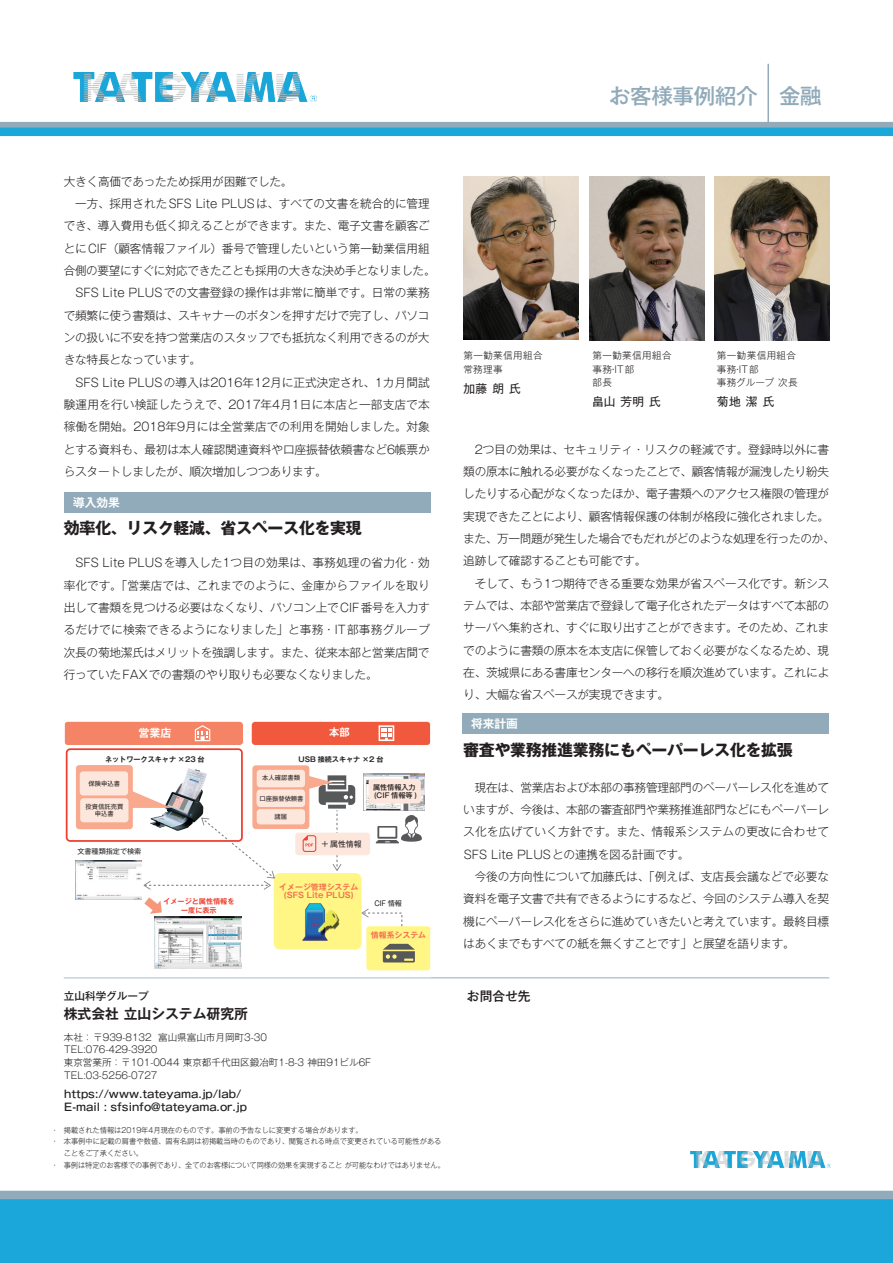
<style>
.page{position:relative;width:893px;height:1263px;background:#fff}
.page>*{position:absolute;margin:0;border:0;box-sizing:border-box;transform-origin:0 0}
.t1{font:500 21.3px "Gothic MB101 Pro";letter-spacing:-.01em;color:#91abba}
.t2{font:700 15.9px "Gothic MB101 Pro";letter-spacing:-.015em;color:#231f20}
.t3{font:700 13.8px "Gothic MB101 Pro De";color:#231f20}
.t4{font:500 12.75px "Gothic MB101 Pro";color:#231f20}
.t5{font:300 11.7px/22.4px "Gothic MB101 Pro";letter-spacing:-.025em;color:#231f20}
.t6{font:11.7px "Gothic MB101 Pro";letter-spacing:.04em;color:#231f20}
.t7{font:700 11.7px "Gothic MB101 Pro De";color:#fff}
.t8{font:700 11.1px "Gothic MB101 Pro De";color:#fff}
.t9{font:500 10.65px/13.8px "Gothic MB101 Pro";color:#231f20}
.t10{font:700 10.2px "Gothic MB101 Pro De";color:#fff}
.t11{font:300 9.6px/12.8px "Gothic MB101 Pro";color:#231f20}
.t12{font:300 9.6px/13.8px "Gothic MB101 Pro";letter-spacing:.045em;color:#231f20}
.t13{font:300 9.6px/13.8px "Gothic MB101 Pro";letter-spacing:.04em;color:#231f20}
.t14{font:700 7.95px/8.7px "Gothic MB101 Pro De";color:#f36f51;text-align:center}
.t15{font:7.95px "Gothic MB101 Pro";color:#231f20}
.t16{font:300 7.5px "Gothic MB101 Pro";color:#231f20}
.t17{font:700 7.05px "Gothic MB101 Pro De";color:#231f20}
.t18{font:700 7.05px/8.7px "Gothic MB101 Pro De";color:#ef3e2e;text-align:center}
.t19{font:7.05px "Gothic MB101 Pro";color:#231f20}
.t20{font:500 7.05px/7.9px "Gothic MB101 Pro";color:#231f20}
.t21{font:6.3px/7.1px "Gothic MB101 Pro";color:#231f20;text-align:center}
</style>
<div class="page">
<svg style="left:0;top:122px;width:893px;height:6px;background:#88aabc"></svg>
<div style="left:0;top:128px;width:893px;height:8px;background:#1ca7da"></div>
<div style="left:0;top:1199px;width:893px;height:64px;background:#1ca7da"></div>
<div style="left:0;top:1191px;width:893px;height:8px;background:#91abba"></div>
<hr style="left:64px;top:977px;width:765px;height:1px;background:#91abba">
<hr style="left:767px;top:64px;width:2px;height:59px;background:#91abba">
<div style="left:65px;top:492px;width:366px;height:21px;background:#91abba"></div>
<div style="left:463px;top:713px;width:366px;height:21px;background:#91abba"></div>
<img style="left:690px;top:1151px;width:140px;height:17px">
<div style="left:274px;top:873px;width:88px;height:77px;background:#fff685;border-radius:6px"></div>
<div style="left:366px;top:926px;width:65px;height:44px;background:#fff685;border-radius:3px"></div>
<div style="left:76px;top:765px;width:57px;height:64px;background:#f8a98e;border-radius:3px"></div>
<img style="left:76px;top:860px;width:15px;height:40px">
<div style="left:252px;top:722px;width:178px;height:23px;background:#f0593e;border-radius:3px"></div>
<div style="left:64px;top:722px;width:179px;height:23px;background:#f48465;border-radius:3px"></div>
<img style="left:155px;top:919px;width:87px;height:50px">
<svg style="left:195px;top:725px;width:15px;height:16px"></svg>
<svg style="left:379px;top:725px;width:15px;height:16px"></svg>
<img style="left:363px;top:773px;width:61px;height:37px">
<svg style="left:383px;top:944px;width:32px;height:18px"></svg>
<div style="left:369px;top:779px;width:52px;height:24px;background:#fde7dc;border-radius:3px"></div>
<svg style="left:376px;top:815px;width:46px;height:28px"></svg>
<div style="left:80px;top:771px;width:48px;height:24px;background:#fde7dc;border-radius:3px"></div>
<div style="left:80px;top:798px;width:49px;height:24px;background:#fde7dc;border-radius:3px"></div>
<div style="left:66px;top:748px;width:177px;height:94px;border:2px solid #ef3e2e;border-radius:4px"></div>
<div style="left:295px;top:833px;width:75px;height:22px;background:#fde7dc;border-radius:3px"></div>
<svg style="left:91px;top:766px;width:264px;height:153px"></svg>
<svg style="left:361px;top:909px;width:42px;height:18px"></svg>
<img style="left:301px;top:900px;width:42px;height:41px">
<img style="left:463px;top:176px;width:115px;height:163px">
<img style="left:714px;top:176px;width:115px;height:164px">
<img style="left:589px;top:176px;width:115px;height:164px">
<img style="left:73px;top:72px;width:243px;height:30px">
<h1 class="t1" style="left:609px;top:78px;width:214px">お客様事例紹介　金融</h1>
<p class="t5" style="left:64px;top:168px;width:373px">大きく高価であったため採用が困難でした。<br>　一方、採用されたSFS Lite PLUSは、すべての文書を統合的に管理でき、導入費用も低く抑えることができます。また、電子文書を顧客ごとにCIF（顧客情報ファイル）番号で管理したいという第一勧業信用組合側の要望にすぐに対応できたことも採用の大きな決め手となりました。　SFS Lite PLUSでの文書登録の操作は非常に簡単です。日常の業務で頻繁に使う書類は、スキャナーのボタンを押すだけで完了し、パソコンの扱いに不安を持つ営業店のスタッフでも抵抗なく利用できるのが大きな特長となっています。<br>　SFS Lite PLUSの導入は2016年12月に正式決定され、1カ月間試験運用を行い検証したうえで、2017年4月1日に本店と一部支店で本稼働を開始。2018年9月には全営業店での利用を開始しました。対象とする資料も、最初は本人確認関連資料や口座振替依頼書など6帳票からスタートしましたが、順次増加しつつあります。</p>
<p class="t7" style="left:73px;top:493px;width:48px">導入効果</p>
<h2 class="t2" style="left:64px;top:515px;width:300px">効率化、リスク軽減、省スペース化を実現</h2>
<p class="t5" style="left:64px;top:550px;width:368px;text-align:justify">　SFS Lite PLUSを導入した1つ目の効果は、事務処理の省力化・効率化です。「営業店では、これまでのように、金庫からファイルを取り出して書類を見つける必要はなくなり、パソコン上でCIF番号を入力するだけでに検索できるようになりました」と事務・IT部事務グループ次長の菊地潔氏はメリットを強調します。また、従来本部と営業店間で行っていたFAXでの書類のやり取りも必要なくなりました。</p>
<p class="t8" style="left:138px;top:724px;width:35px">営業店</p>
<p class="t10" style="left:329px;top:724px;width:22px">本部</p>
<p class="t17" style="left:105px;top:753px;width:101px">ネットワークスキャナ ×23 台</p>
<p class="t17" style="left:299px;top:753px;width:86px">USB 接続スキャナ ×2 台</p>
<p class="t21" style="left:89px;top:779px;width:33px">保険申込書</p>
<p class="t21" style="left:85px;top:802px;width:39px">投資信託売買申込書</p>
<p class="t19" style="left:77px;top:846px;width:65px">文書種類指定で検索</p>
<p class="t18" style="left:163px;top:896px;width:73px">イメージと属性情報を一度に表示</p>
<p class="t21" style="left:262px;top:774px;width:39px">本人確認書類</p>
<p class="t21" style="left:259px;top:794px;width:46px">口座振替依頼書</p>
<p class="t21" style="left:274px;top:812px;width:14px">諸届</p>
<p class="t20" style="left:373px;top:783px;width:45px">属性情報入力(CIF 情報等 )</p>
<p class="t15" style="left:322px;top:837px;width:41px">+ 属性情報</p>
<p class="t14" style="left:279px;top:881px;width:80px">イメージ管理システム(SFS Lite PLUS)</p>
<p class="t19" style="left:374px;top:898px;width:29px">CIF 情報</p>
<p class="t14" style="left:371px;top:929px;width:57px">情報系システム</p>
<p class="t9" style="left:64px;top:988px;width:87px">立山科学グループ</p>
<p class="t3" style="left:64px;top:1002px;width:186px">株式会社 立山システム研究所</p>
<p class="t11" style="left:64px;top:1029px;width:309px">本社： 〒939-8132 富山県富山市月岡町3-30<br>TEL:076-429-3920<br>東京営業所：〒101-0044 東京都千代田区鍛冶町1-8-3 神田91ビル6F<br>TEL:03-5256-0727</p>
<p class="t9" style="left:64px;top:1085px;width:184px">https://www.tateyama.jp/lab/<br>E-mail : sfsinfo@tateyama.or.jp</p>
<p class="t16" style="left:51px;top:1123px;width:313px">・ 掲載された情報は2019年4月現在のものです。事前の予告なしに変更する場合があります。</p>
<p class="t16" style="left:51px;top:1135px;width:392px">・ 本事例中に記載の肩書や数値、固有名詞は初掲載当時のものであり、閲覧される時点で変更されている可能性がある</p>
<p class="t16" style="left:64px;top:1147px;width:81px">ことをご了承ください。</p>
<p class="t16" style="left:51px;top:1158px;width:395px">・ 事例は特定のお客様での事例であり、全てのお客様について同様の効果を実現すること が可能なわけではありません。</p>
<p class="t12" style="left:463px;top:347px;width:81px">第一勧業信用組合常務理事</p>
<p class="t6" style="left:463px;top:378px;width:59px">加藤 朗 氏</p>
<p class="t12" style="left:592px;top:347px;width:81px">第一勧業信用組合事務・IT部<br>部長</p>
<p class="t6" style="left:592px;top:392px;width:70px">畠山 芳明 氏</p>
<p class="t13" style="left:717px;top:347px;width:82px">第一勧業信用組合事務・IT部<br>事務グループ 次長</p>
<p class="t6" style="left:717px;top:392px;width:59px">菊地 潔 氏</p>
<p class="t5" style="left:463px;top:436px;width:373px">　2つ目の効果は、セキュリティ・リスクの軽減です。登録時以外に書類の原本に触れる必要がなくなったことで、顧客情報が漏洩したり紛失したりする心配がなくなったほか、電子書類へのアクセス権限の管理が実現できたことにより、顧客情報保護の体制が格段に強化されました。また、万一問題が発生した場合でもだれがどのような処理を行ったのか、追跡して確認することも可能です。<br>　そして、もう1つ期待できる重要な効果が省スペース化です。新システムでは、本部や営業店で登録して電子化されたデータはすべて本部のサーバへ集約され、すぐに取り出すことができます。そのため、これまでのように書類の原本を本支店に保管しておく必要がなくなるため、現在、茨城県にある書庫センターへの移行を順次進めています。これにより、大幅な省スペースが実現できます。</p>
<p class="t7" style="left:471px;top:714px;width:48px">将来計画</p>
<h2 class="t2" style="left:463px;top:737px;width:331px">審査や業務推進業務にもペーパーレス化を拡張</h2>
<p class="t5" style="left:463px;top:774px;width:367px;text-indent:11px">現在は、営業店および本部の事務管理部門のペーパーレス化を進めていますが、今後は、本部の審査部門や業務推進部門などにもペーパーレス化を広げていく方針です。また、情報系システムの更改に合わせてSFS Lite PLUSとの連携を図る計画です。<br>　今後の方向性について加藤氏は、「例えば、支店長会議などで必要な資料を電子文書で共有できるようにするなど、今回のシステム導入を契機にペーパーレス化をさらに進めていきたいと考えています。最終目標はあくまでもすべての紙を無くすことです」と展望を語ります。</p>
<p class="t4" style="left:467px;top:986px;width:65px">お問合せ先</p>
</div>
